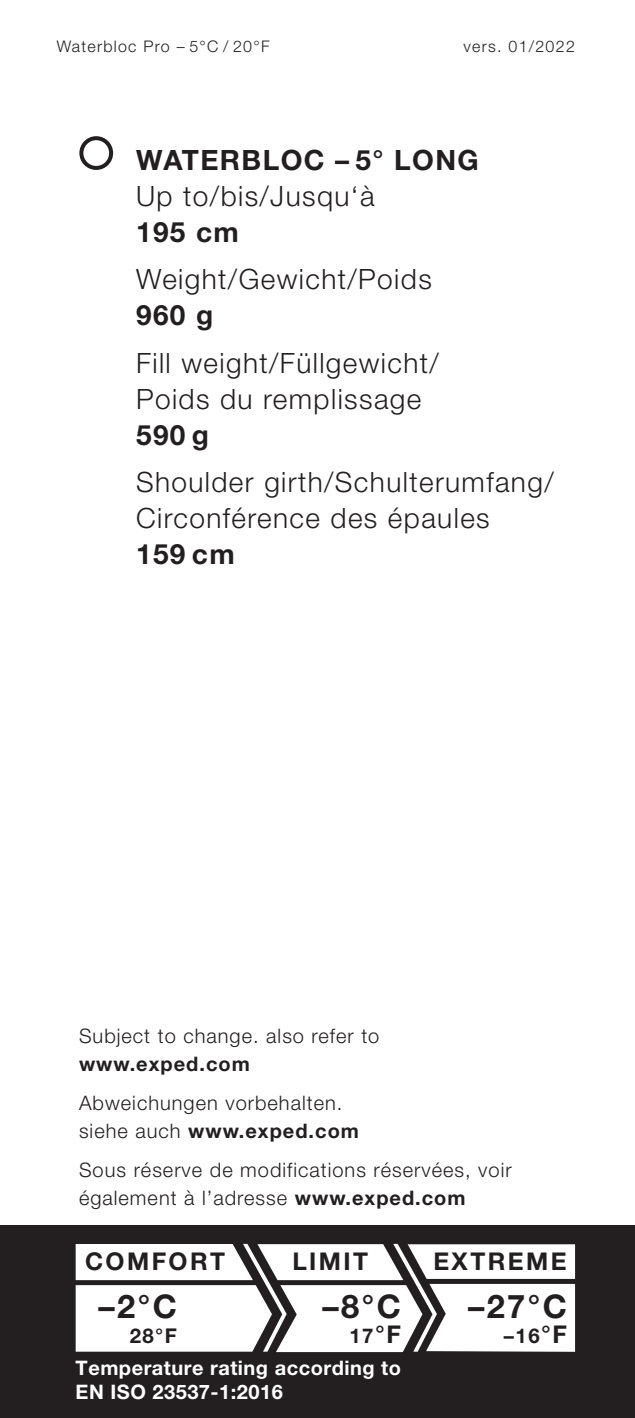
<style>
.page{position:relative;width:635px;height:1418px;background:#fff}
.page>*{position:absolute;margin:0;border:0;box-sizing:border-box;transform-origin:0 0}
.t1{font:700 32.8px "Helvetica Neue LT";color:#231f20}
.t2{font:300 28px/36px "Helvetica Neue LT";letter-spacing:.05em;color:#231f20}
.t3{font:700 28px "Helvetica Neue LT";letter-spacing:.05em;color:#231f20}
.t4{font:700 24.4px "Helvetica Neue LT";letter-spacing:.1em;color:#231f20}
.t5{font:700 20.4px "Helvetica Neue LT";color:#231f20}
.t6{font:300 20px/28px "Helvetica Neue LT";letter-spacing:.05em;color:#231f20}
.t7{font:700 20px/24px "Helvetica Neue LT";letter-spacing:.025em;color:#fff}
.t8{font:700 20px "Helvetica Neue LT";letter-spacing:.05em;color:#231f20}
.t9{font:300 16px "Helvetica Neue LT";letter-spacing:.08em;color:#231f20}
.s1{font-weight:700}
.s2{font-size:24.4px}
</style>
<div class="page">
<div style="left:79px;top:136px;width:34px;height:34px;border:4px solid #231f20;border-radius:50%"></div>
<div style="left:0;top:1225px;width:635px;height:192px;background:#231f20"></div>
<svg style="left:76px;top:1243px;width:499px;height:108px;background:#e1e1e1"></svg>
<p class="t9" style="left:57px;top:37px;width:214px">Waterbloc Pro – 5°C / 20°F</p>
<p class="t9" style="left:463px;top:37px;width:113px">vers. 01/2022</p>
<h2 class="t3" style="left:136px;top:143px;width:344px">WATERBLOC – 5° LONG</h2>
<h2 class="t2" style="left:136px;top:177px;width:240px">Up to/bis/Jusqu‘à</h2>
<h2 class="t3" style="left:136px;top:215px;width:104px">195 cm</h2>
<h2 class="t2" style="left:136px;top:261px;width:297px">Weight/Gewicht/Poids</h2>
<h2 class="t3" style="left:136px;top:298px;width:79px">960 g</h2>
<h2 class="t2" style="left:136px;top:344px;width:304px">Fill weight/Füllgewicht/<br>Poids du remplissage</h2>
<h2 class="t3" style="left:136px;top:417px;width:74px">590 g</h2>
<h2 class="t2" style="left:136px;top:463px;width:419px">Shoulder girth/Schulterumfang/<br>Circonférence des épaules</h2>
<h2 class="t3" style="left:136px;top:537px;width:100px">159 cm</h2>
<p class="t6" style="left:79px;top:1021px;width:302px">Subject to change. also refer to</p>
<p class="t8" style="left:79px;top:1051px;width:172px">www.exped.com</p>
<p class="t6" style="left:79px;top:1088px;width:282px">Abweichungen vorbehalten. siehe auch <span class="s1">www.exped.com</span></p>
<p class="t6" style="left:79px;top:1155px;width:434px">Sous réserve de modifications réservées, voir également à l’adresse <span class="s1">www.exped.com</span></p>
<p class="t4" style="left:85px;top:1246px;width:142px">COMFORT</p>
<p class="t4" style="left:292px;top:1246px;width:77px">LIMIT</p>
<p class="t4" style="left:433px;top:1246px;width:135px">EXTREME</p>
<h1 class="t1" style="left:98px;top:1286px;width:80px">–2°C</h1>
<p class="t5" style="left:130px;top:1322px;width:49px">28°F</p>
<h1 class="t1" style="left:323px;top:1286px;width:80px">–8°C</h1>
<p class="t5" style="left:350px;top:1322px;width:53px">17<span class="s2">°F</span></p>
<p class="t7" style="left:76px;top:1354px;width:327px">Temperature rating according to<br>EN ISO 23537-1:2016</p>
<h1 class="t1" style="left:468px;top:1286px;width:100px">–27°C</h1>
<p class="t5" style="left:504px;top:1322px;width:65px">–16<span class="s2">°F</span></p>
</div>
